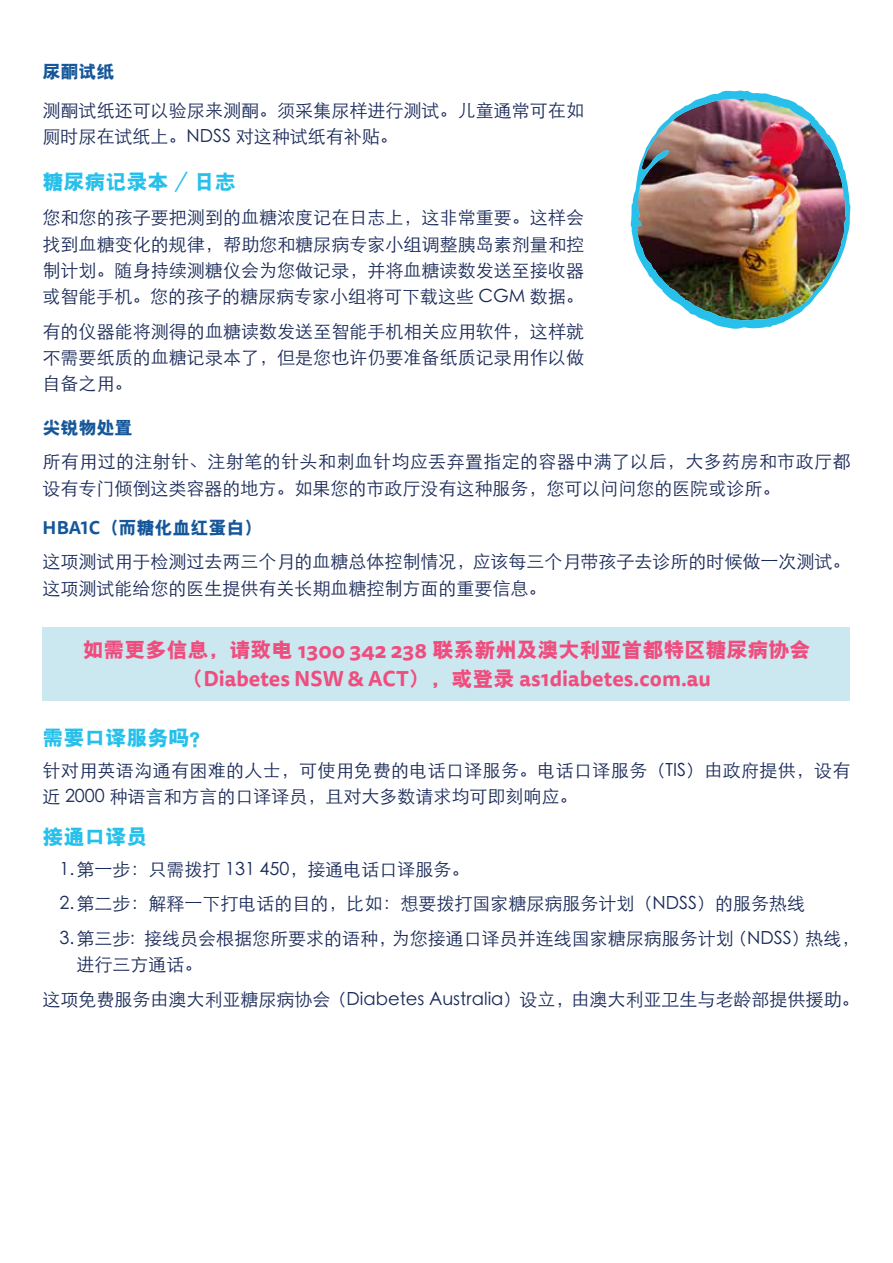
<style>
.page{position:relative;width:893px;height:1263px;background:#fff}
.page>*{position:absolute;margin:0;border:0;box-sizing:border-box;transform-origin:0 0}
.t1{font:700 21px "Tisa Sans OT";color:#ef4d7e}
.t2{font:800 21px "ST Heiti SC";color:#ef4d7e}
.t3{font:800 21px "ST Heiti SC";color:#26c0ea}
.t4{font:300 18px/26.2px "ST Heiti SC";color:#192958}
.t5{font:300 18px/26.2px "ST Heiti SC";letter-spacing:.02em;color:#192958}
.t6{font:800 18px "ST Heiti SC";color:#15579a}
.s1{font-family:"Tisa Sans OT";font-weight:700;color:#15579a}
.s2{font-weight:800;color:#15579a}
.s3{font-family:"Tisa Sans OT";font-weight:700}
.s4{font-family:"ST Heiti SC"}
.s5{font-family:"ST Heiti SC";font-weight:800}
</style>
<div class="page">
<div style="left:43px;top:627px;width:807px;height:73px;background:#cbe7ef"></div>
<img style="left:631px;top:91px;width:220px;height:238px">
<p class="t6" style="left:43px;top:62px;width:73px">尿酮试纸</p>
<p class="t4" style="left:43px;top:95px;width:543px">测酮试纸还可以验尿来测酮。须采集尿样进行测试。儿童通常可在如厕时尿在试纸上。NDSS 对这种试纸有补贴。</p>
<p class="t3" style="left:43px;top:171px;width:195px">糖尿病记录本 / 日志</p>
<p class="t4" style="left:43px;top:203px;width:543px;text-align:justify">您和您的孩子要把测到的血糖浓度记在日志上，这非常重要。这样会找到血糖变化的规律，帮助您和糖尿病专家小组调整胰岛素剂量和控制计划。随身持续测糖仪会为您做记录，并将血糖读数发送至接收器或智能手机。您的孩子的糖尿病专家小组将可下载这些 CGM 数据。</p>
<p class="t4" style="left:43px;top:316px;width:543px;text-align:justify">有的仪器能将测得的血糖读数发送至智能手机相关应用软件，这样就不需要纸质的血糖记录本了，但是您也许仍要准备纸质记录用作以做自备之用。</p>
<p class="t6" style="left:43px;top:418px;width:91px">尖锐物处置</p>
<p class="t5" style="left:43px;top:447px;width:809px">所有用过的注射针、注射笔的针头和刺血针均应丢弃置指定的容器中满了以后，大多药房和市政厅都设有专门倾倒这类容器的地方。如果您的市政厅没有这种服务，您可以问问您的医院或诊所。</p>
<p class="t4" style="left:43px;top:506px;width:809px;line-height:35.8px"><span class="s1">HBA1C</span><span class="s2">（而糖化血红蛋白）<br></span>这项测试用于检测过去两三个月的血糖总体控制情况，应该每三个月带孩子去诊所的时候做一次测试。</p>
<p class="t4" style="left:43px;top:573px;width:506px">这项测试能给您的医生提供有关长期血糖控制方面的重要信息。</p>
<p class="t2" style="left:83px;top:640px;width:729px">如需更多信息，请致电 <span class="s3">1300 342 238</span> 联系新州及澳大利亚首都特区糖尿病协会</p>
<p class="t1" style="left:182px;top:665px;width:531px"><span class="s4">（</span>Diabetes NSW &amp; ACT<span class="s4">）</span><span class="s5">，或登录</span> as1diabetes.com.au</p>
<p class="t3" style="left:43px;top:727px;width:170px">需要口译服务吗？</p>
<p class="t5" style="left:43px;top:755px;width:810px">针对用英语沟通有困难的人士，可使用免费的电话口译服务。电话口译服务（TIS）由政府提供，设有近 2000 种语言和方言的口译译员，且对大多数请求均可即刻响应。</p>
<p class="t3" style="left:43px;top:826px;width:106px">接通口译员</p>
<p class="t4" style="left:60px;top:850px;width:801px;line-height:34.8px">1.第一步：只需拨打 131 450，接通电话口译服务。<br>2.第二步：解释一下打电话的目的，比如：想要拨打国家糖尿病服务计划（NDSS）的服务热线<br>3.第三步：接线员会根据您所要求的语种，为您接通口译员并连线国家糖尿病服务计划（NDSS）热线，</p>
<p class="t4" style="left:43px;top:946px;width:818px;line-height:34.8px;text-indent:34px">进行三方通话。<br>这项免费服务由澳大利亚糖尿病协会（Diabetes Australia）设立，由澳大利亚卫生与老龄部提供援助。</p>
</div>
